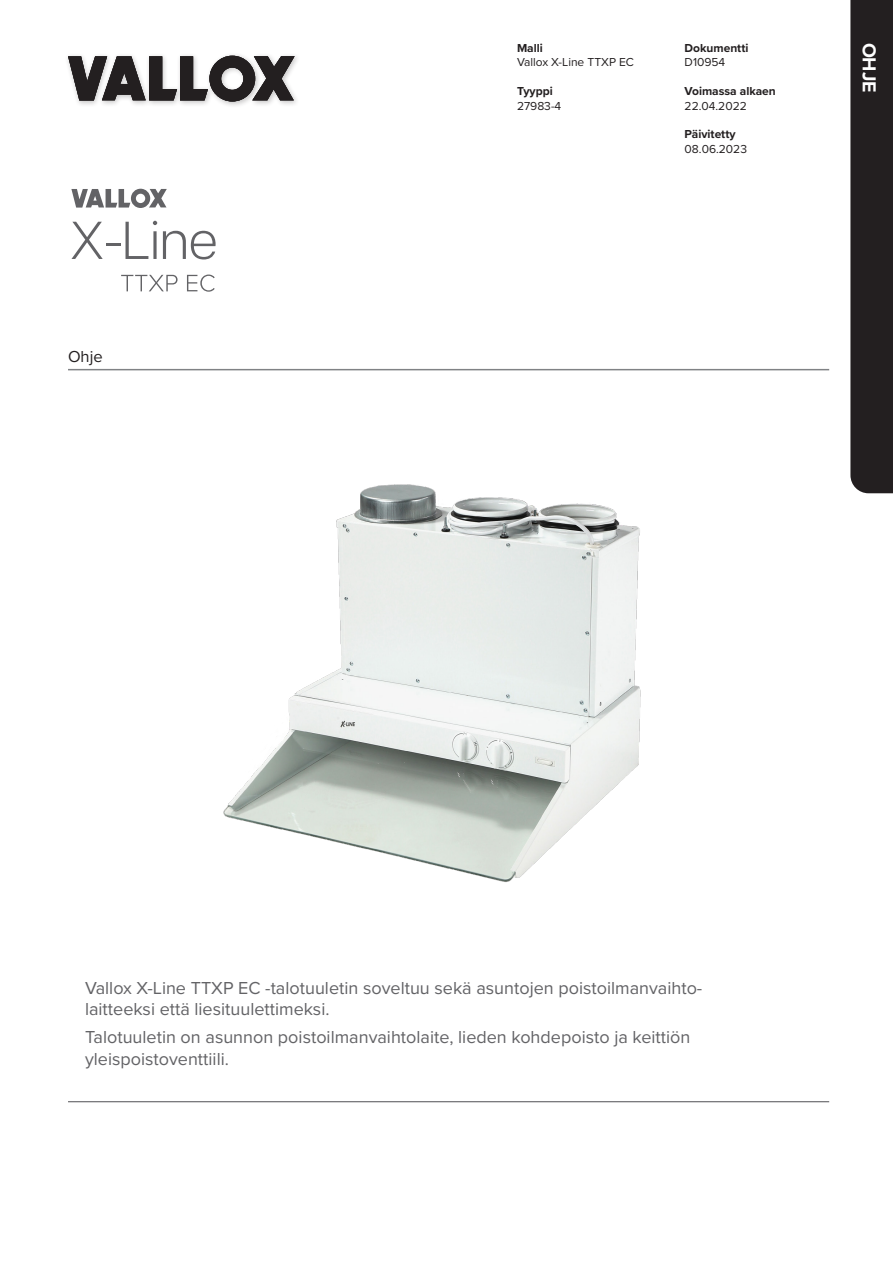
<style>
.page{position:relative;width:893px;height:1263px;background:#fff}
.page>*{position:absolute;margin:0;border:0;box-sizing:border-box;transform-origin:0 0}
.t1{font:700 19.5px "Proxima Nova";color:#fff}
.Ingressi{font:18px/21.6px "Proxima Nova";color:#636366}
.Ohjeen_tyyppi{font:16.5px "Proxima Nova";color:#231f20}
.Kannen_ylätunniste{font:12px "Proxima Nova";color:#231f20}
.Kannen_ylätunniste-2{font:700 12px "Proxima Nova";color:#231f20}
</style>
<div class="page">
<div style="left:850px;top:0;width:43px;height:493px;background:#231f20"></div>
<hr style="left:68px;top:369px;width:761px;height:1px;background:#808285">
<div style="left:65px;top:52px;width:235px;height:56px;background:#231f20;opacity:.25"></div>
<svg style="left:68px;top:56px;width:227px;height:45px"></svg>
<svg style="left:71px;top:189px;width:96px;height:19px"></svg>
<svg style="left:72px;top:222px;width:48px;height:37px"></svg>
<svg style="left:126px;top:221px;width:31px;height:38px"></svg>
<svg style="left:163px;top:231px;width:53px;height:28px"></svg>
<svg style="left:121px;top:275px;width:57px;height:16px"></svg>
<svg style="left:187px;top:275px;width:28px;height:17px"></svg>
<hr style="left:68px;top:1101px;width:761px;height:1px;background:#636366">
<img style="left:223px;top:484px;width:418px;height:398px">
<p class="Ohjeen_tyyppi" style="left:68px;top:344px;width:36px">Ohje</p>
<p class="Kannen_ylätunniste-2" style="left:517px;top:39px;width:27px">Malli</p>
<p class="Kannen_ylätunniste" style="left:517px;top:53px;width:119px">Vallox X-Line TTXP EC</p>
<p class="Kannen_ylätunniste-2" style="left:517px;top:82px;width:37px">Tyyppi</p>
<p class="Kannen_ylätunniste" style="left:517px;top:97px;width:46px">27983-4</p>
<p class="Kannen_ylätunniste-2" style="left:685px;top:39px;width:65px">Dokumentti</p>
<p class="Kannen_ylätunniste" style="left:685px;top:53px;width:42px">D10954</p>
<p class="Kannen_ylätunniste-2" style="left:685px;top:82px;width:93px">Voimassa alkaen</p>
<p class="Kannen_ylätunniste" style="left:685px;top:97px;width:64px">22.04.2022</p>
<p class="Kannen_ylätunniste-2" style="left:685px;top:125px;width:52px">Päivitetty</p>
<p class="Kannen_ylätunniste" style="left:685px;top:140px;width:64px">08.06.2023</p>
<p class="t1" style="left:884px;top:43px;width:52px;rotate:90deg">OHJE</p>
<p class="Ingressi" style="left:85px;top:976px;width:619px">Vallox X-Line TTXP EC -talotuuletin soveltuu sekä asuntojen poistoilmanvaihto&shy;laitteeksi että liesituulettimeksi.</p>
<p class="Ingressi" style="left:85px;top:1026px;width:607px">Talotuuletin on asunnon poistoilmanvaihtolaite, lieden kohdepoisto ja keittiön yleispoistoventtiili.</p>
</div>
